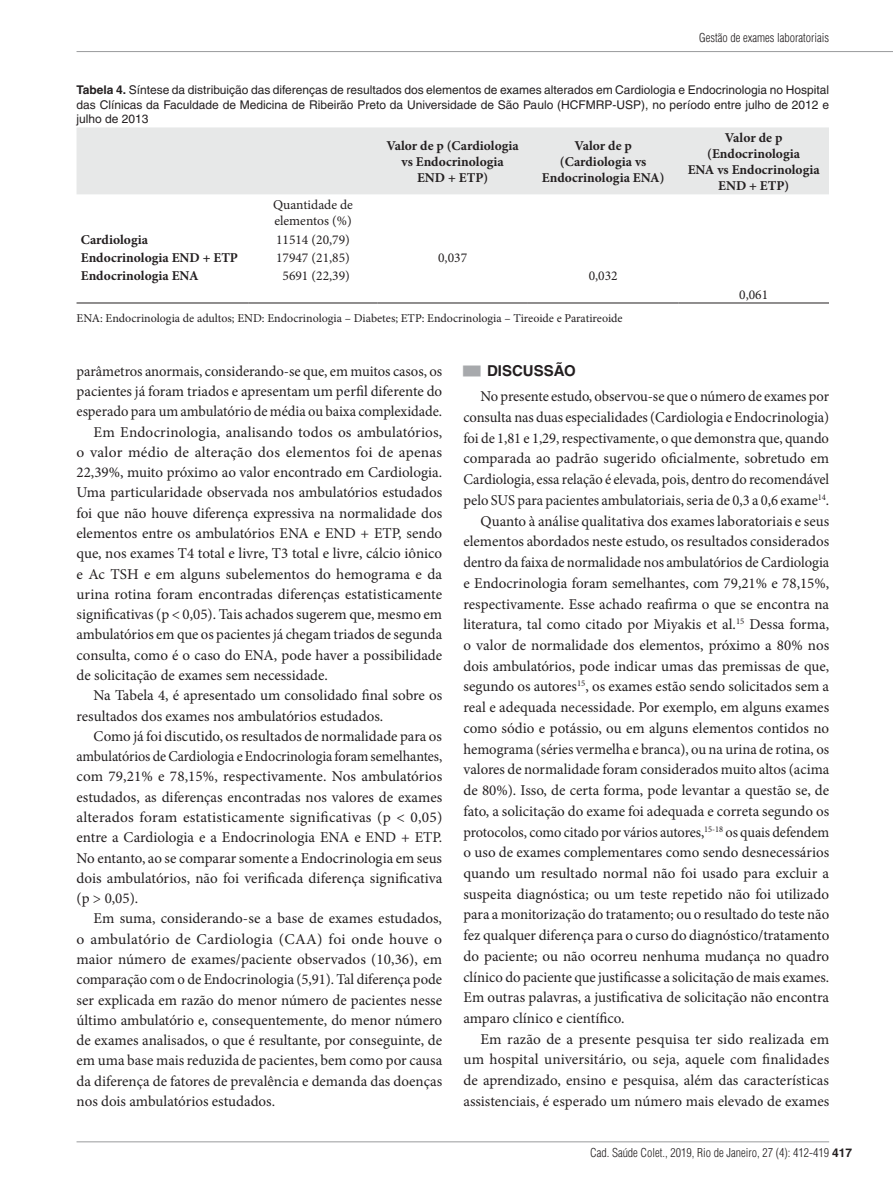
<style>
.page{position:relative;width:893px;height:1191px;background:#fff}
.page>*{position:absolute;margin:0;border:0;box-sizing:border-box;transform-origin:0 0}
.Paragraph{font:15px/20.2px "Minion Pro";color:#231f20;text-align:justify}
.t1{font:700 15px "Helvetica";color:#231f20}
.TableHead{font:700 13.5px/16.2px "Minion Pro";color:#231f20;text-align:center}
.TableBody{font:13.5px/16.2px "Minion Pro";color:#231f20}
.TableBody-2{font:700 13.5px "Minion Pro";color:#231f20}
.TableTitle{font:12px/14.4px "Helvetica";color:#231f20;text-align:justify}
.TableFootnote{font:12px "Minion Pro";color:#231f20}
.t2{font:300 condensed 12px "Helvetica";color:#231f20}
.s1{font-weight:700}
.s2{font-weight:700;font-stretch:normal}
</style>
<div class="page">
<hr style="left:77px;top:51px;width:816px;height:1px;background:#6d6f71">
<hr style="left:77px;top:1141px;width:752px;height:1px;background:#6d6f71">
<div style="left:77px;top:127px;width:752px;height:67px;background:#e7e8e8"></div>
<hr style="left:77px;top:303px;width:172px;height:1px;background:#231f20">
<hr style="left:249px;top:303px;width:128px;height:1px;background:#231f20">
<hr style="left:377px;top:303px;width:151px;height:1px;background:#231f20">
<hr style="left:528px;top:303px;width:150px;height:1px;background:#231f20">
<hr style="left:678px;top:303px;width:151px;height:1px;background:#231f20">
<p class="t2" style="left:699px;top:30px;width:131px">Gestão de exames laboratoriais</p>
<p class="TableTitle" style="left:77px;top:83px;width:754px"><span class="s1">Tabela 4.</span> Síntese da distribuição das diferenças de resultados dos elementos de exames alterados em Cardiologia e Endocrinologia no Hospital das Clínicas da Faculdade de Medicina de Ribeirão Preto da Universidade de São Paulo (HCFMRP-USP), no período entre julho de 2012 e julho de 2013</p>
<p class="TableHead" style="left:386px;top:137px;width:134px">Valor de p (Cardiologia vs Endocrinologia<br>END + ETP)</p>
<p class="TableHead" style="left:542px;top:137px;width:124px">Valor de p (Cardiologia vs<br>Endocrinologia ENA)</p>
<p class="TableHead" style="left:688px;top:129px;width:134px">Valor de p (Endocrinologia<br>ENA vs Endocrinologia<br>END + ETP)</p>
<p class="TableBody" style="left:273px;top:196px;width:81px">Quantidade de elementos (%)</p>
<p class="TableBody-2" style="left:81px;top:230px;width:69px">Cardiologia</p>
<p class="TableBody" style="left:276px;top:231px;width:75px">11514 (20,79)</p>
<p class="TableBody-2" style="left:81px;top:248px;width:159px">Endocrinologia END + ETP</p>
<p class="TableBody" style="left:276px;top:250px;width:75px">17947 (21,85)</p>
<p class="TableBody" style="left:438px;top:250px;width:30px">0,037</p>
<p class="TableBody-2" style="left:81px;top:266px;width:119px">Endocrinologia ENA</p>
<p class="TableBody" style="left:283px;top:268px;width:69px">5691 (22,39)</p>
<p class="TableBody" style="left:589px;top:268px;width:30px">0,032</p>
<p class="TableBody" style="left:739px;top:286px;width:30px">0,061</p>
<p class="TableFootnote" style="left:77px;top:310px;width:548px">ENA: Endocrinologia de adultos; END: Endocrinologia – Diabetes; ETP: Endocrinologia – Tireoide e Paratireoide</p>
<p class="Paragraph" style="left:77px;top:361px;width:367px">parâmetros anormais, considerando-se que, em muitos casos, os pacientes já foram triados e apresentam um perfil diferente do esperado para um ambulatório de média ou baixa complexidade.</p>
<p class="Paragraph" style="left:77px;top:422px;width:367px;text-indent:17px">Em Endocrinologia, analisando todos os ambulatórios, o valor médio de alteração dos elementos foi de apenas 22,39%, muito próximo ao valor encontrado em Cardiologia.<br>Uma particularidade observada nos ambulatórios estudados foi que não houve diferença expressiva na normalidade dos elementos entre os ambulatórios ENA e END + ETP, sendo que, nos exames T4 total e livre, T3 total e livre, cálcio iônico e Ac TSH e em alguns subelementos do hemograma e da urina rotina foram encontradas diferenças estatisticamente significativas (p &lt; 0,05). Tais achados sugerem que, mesmo em ambulatórios em que os pacientes já chegam triados de segunda consulta, como é o caso do ENA, pode haver a possibilidade de solicitação de exames sem necessidade.</p>
<p class="Paragraph" style="left:77px;top:685px;width:367px;text-indent:17px">Na Tabela 4, é apresentado um consolidado final sobre os resultados dos exames nos ambulatórios estudados.</p>
<p class="Paragraph" style="left:77px;top:726px;width:367px;text-indent:17px">Como já foi discutido, os resultados de normalidade para os ambulatórios de Cardiologia e Endocrinologia foram semelhantes, com 79,21% e 78,15%, respectivamente. Nos ambulatórios estudados, as diferenças encontradas nos valores de exames alterados foram estatisticamente significativas (p &lt; 0,05) entre a Cardiologia e a Endocrinologia ENA e END + ETP.<br>No entanto, ao se comparar somente a Endocrinologia em seus dois ambulatórios, não foi verificada diferença significativa (p &gt; 0,05).</p>
<p class="Paragraph" style="left:77px;top:908px;width:367px;text-indent:17px">Em suma, considerando-se a base de exames estudados, o ambulatório de Cardiologia (CAA) foi onde houve o maior número de exames/paciente observados (10,36), em comparação com o de Endocrinologia (5,91). Tal diferença pode ser explicada em razão do menor número de pacientes nesse último ambulatório e, consequentemente, do menor número de exames analisados, o que é resultante, por conseguinte, de em uma base mais reduzida de pacientes, bem como por causa da diferença de fatores de prevalência e demanda das doenças nos dois ambulatórios estudados.</p>
<p class="t1" style="left:463px;top:362px;width:114px"><sup>▄</sup> DISCUSSÃO</p>
<p class="Paragraph" style="left:463px;top:386px;width:367px;line-height:20.7px;text-indent:17px">No presente estudo, observou-se que o número de exames por consulta nas duas especialidades (Cardiologia e Endocrinologia) foi de 1,81 e 1,29, respectivamente, o que demonstra que, quando comparada ao padrão sugerido oficialmente, sobretudo em Cardiologia, essa relação é elevada, pois, dentro do recomendável pelo SUS para pacientes ambulatoriais, seria de 0,3 a 0,6 exame<sup>14</sup>.</p>
<p class="Paragraph" style="left:463px;top:510px;width:367px;line-height:20.7px;text-indent:17px">Quanto à análise qualitativa dos exames laboratoriais e seus elementos abordados neste estudo, os resultados considerados dentro da faixa de normalidade nos ambulatórios de Cardiologia e Endocrinologia foram semelhantes, com 79,21% e 78,15%, respectivamente. Esse achado reafirma o que se encontra na literatura, tal como citado por Miyakis et al.<sup>15</sup> Dessa forma, o valor de normalidade dos elementos, próximo a 80% nos dois ambulatórios, pode indicar umas das premissas de que, segundo os autores<sup>15</sup>, os exames estão sendo solicitados sem a real e adequada necessidade. Por exemplo, em alguns exames como sódio e potássio, ou em alguns elementos contidos no hemograma (séries vermelha e branca), ou na urina de rotina, os valores de normalidade foram considerados muito altos (acima de 80%). Isso, de certa forma, pode levantar a questão se, de fato, a solicitação do exame foi adequada e correta segundo os protocolos, como citado por vários autores,<sup>15-18</sup> os quais defendem o uso de exames complementares como sendo desnecessários quando um resultado normal não foi usado para excluir a suspeita diagnóstica; ou um teste repetido não foi utilizado para a monitorização do tratamento; ou o resultado do teste não fez qualquer diferença para o curso do diagnóstico/tratamento do paciente; ou não ocorreu nenhuma mudança no quadro clínico do paciente que justificasse a solicitação de mais exames.<br>Em outras palavras, a justificativa de solicitação não encontra amparo clínico e científico.</p>
<p class="Paragraph" style="left:463px;top:1028px;width:367px;line-height:20.7px;text-indent:17px">Em razão de a presente pesquisa ter sido realizada em um hospital universitário, ou seja, aquele com finalidades de aprendizado, ensino e pesquisa, além das características assistenciais, é esperado um número mais elevado de exames</p>
<p class="t2" style="left:590px;top:1145px;width:264px">Cad. Saúde Colet., 2019, Rio de Janeiro, 27 (4): 412-419 <span class="s2">417</span></p>
</div>
